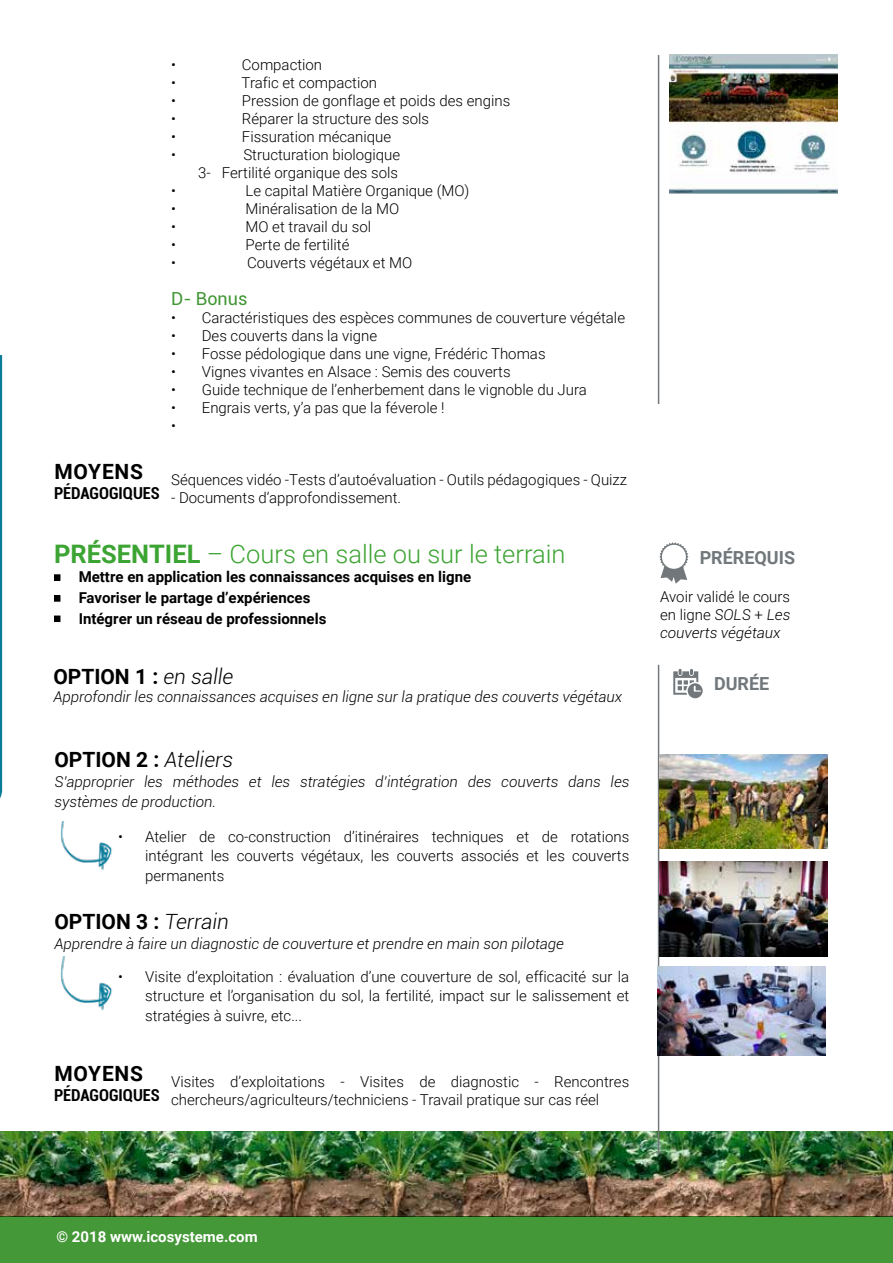
<style>
.page{position:relative;width:893px;height:1263px;background:#fff}
.page>*{position:absolute;margin:0;border:0;box-sizing:border-box;transform-origin:0 0}
.t1{font:300 25.5px "Roboto";color:#3ca432}
.t2{font:700 21px "Roboto";color:#000}
.t3{font:700 18px "Roboto";color:#71777a}
.t4{font:18px "Roboto";color:#409633}
.t5{font:700 condensed 16.5px "Roboto";color:#000}
.t6{font:300 15px/18px "Roboto";color:#000;text-align:justify}
.t7{font:italic 300 15px/19.5px "Roboto";color:#000}
.t8{font:700 15px/21px "Roboto";color:#000}
.t9{font:700 15px "Roboto";color:#fff}
.s1{font-weight:700}
.s2{font-weight:300;font-style:italic}
.s3{font-style:italic}
</style>
<div class="page">
<img style="left:1px;top:1131px;width:892px;height:85px">
<div style="left:0;top:1216px;width:893px;height:47px;background:#409633"></div>
<svg style="left:0;top:355px;width:2px;height:444px"></svg>
<hr style="left:658px;top:55px;width:1px;height:349px;background:#71777a">
<img style="left:670px;top:54px;width:168px;height:139px">
<div style="left:54px;top:574px;width:6px;height:7px;border:1px solid #000"></div>
<div style="left:54px;top:595px;width:6px;height:7px;border:1px solid #000"></div>
<div style="left:54px;top:615px;width:6px;height:7px;border:1px solid #000"></div>
<svg style="left:659px;top:542px;width:29px;height:42px"></svg>
<svg style="left:673px;top:669px;width:30px;height:29px"></svg>
<img style="left:60px;top:821px;width:52px;height:49px">
<hr style="left:658px;top:665px;width:1px;height:489px;background:#71777a">
<img style="left:60px;top:957px;width:52px;height:53px">
<img style="left:659px;top:754px;width:168px;height:94px">
<img style="left:659px;top:862px;width:168px;height:94px">
<img style="left:658px;top:967px;width:168px;height:88px">
<p class="t6" style="left:171px;top:55px;width:6px">•</p>
<p class="t6" style="left:242px;top:55px;width:82px">Compaction</p>
<p class="t6" style="left:171px;top:73px;width:6px">•</p>
<p class="t6" style="left:242px;top:73px;width:137px">Trafic et compaction</p>
<p class="t6" style="left:171px;top:91px;width:6px">•</p>
<p class="t6" style="left:242px;top:91px;width:270px">Pression de gonflage et poids des engins</p>
<p class="t6" style="left:171px;top:109px;width:6px">•</p>
<p class="t6" style="left:242px;top:109px;width:189px">Réparer la structure des sols</p>
<p class="t6" style="left:171px;top:127px;width:6px">•</p>
<p class="t6" style="left:242px;top:127px;width:151px">Fissuration mécanique</p>
<p class="t6" style="left:171px;top:145px;width:6px">•</p>
<p class="t6" style="left:198px;top:145px;width:204px;text-align:right">Structuration biologique<br>3- Fertilité organique des sols</p>
<p class="t6" style="left:171px;top:181px;width:6px">•</p>
<p class="t6" style="left:246px;top:181px;width:225px">Le capital Matière Organique (MO)</p>
<p class="t6" style="left:171px;top:199px;width:6px">•</p>
<p class="t6" style="left:246px;top:199px;width:155px">Minéralisation de la MO</p>
<p class="t6" style="left:171px;top:217px;width:6px">•</p>
<p class="t6" style="left:246px;top:217px;width:127px">MO et travail du sol</p>
<p class="t6" style="left:171px;top:235px;width:6px">•</p>
<p class="t6" style="left:246px;top:235px;width:105px">Perte de fertilité</p>
<p class="t6" style="left:171px;top:253px;width:6px">•</p>
<p class="t6" style="left:247px;top:253px;width:167px">Couverts végétaux et MO</p>
<p class="t4" style="left:171px;top:286px;width:78px">D- Bonus</p>
<p class="t6" style="left:171px;top:308px;width:455px">• Caractéristiques des espèces communes de couverture végétale</p>
<p class="t6" style="left:171px;top:326px;width:208px">• Des couverts dans la vigne</p>
<p class="t6" style="left:171px;top:344px;width:376px">• Fosse pédologique dans une vigne, Frédéric Thomas</p>
<p class="t6" style="left:171px;top:362px;width:341px">• Vignes vivantes en Alsace : Semis des couverts</p>
<p class="t6" style="left:171px;top:380px;width:417px">• Guide technique de l’enherbement dans le vignoble du Jura</p>
<p class="t6" style="left:171px;top:398px;width:275px">• Engrais verts, y’a pas que la féverole ! •</p>
<h2 class="t2" style="left:54px;top:457px;width:90px">MOYENS</h2>
<p class="t5" style="left:54px;top:481px;width:107px">PÉDAGOGIQUES</p>
<p class="t6" style="left:171px;top:470px;width:458px">Séquences vidéo -Tests d’autoévaluation - Outils pédagogiques - Quizz</p>
<p class="t6" style="left:171px;top:488px;width:231px">- Documents d’approfondissement.</p>
<h1 class="t1" style="left:54px;top:536px;width:513px"><span class="s1">PRÉSENTIEL</span> – Cours en salle ou sur le terrain</h1>
<p class="t8" style="left:79px;top:566px;width:394px">Mettre en application les connaissances acquises en ligne<br>Favoriser le partage d’expériences<br>Intégrer un réseau de professionnels</p>
<h2 class="t2" style="left:53px;top:661px;width:182px">OPTION 1 : <span class="s2">en salle</span></h2>
<p class="t7" style="left:53px;top:686px;width:570px">Approfondir les connaissances acquises en ligne sur la pratique des couverts végétaux</p>
<h2 class="t2" style="left:54px;top:745px;width:180px">OPTION 2 : <span class="s2">Ateliers</span></h2>
<p class="t7" style="left:54px;top:772px;width:576px">S’approprier les méthodes et les stratégies d’intégration des couverts dans les systèmes de production.</p>
<p class="t6" style="left:145px;top:826px;width:486px;line-height:19.5px;text-indent:-27px">• Atelier de co-construction d’itinéraires techniques et de rotations intégrant les couverts végétaux, les couverts associés et les couverts permanents</p>
<h2 class="t2" style="left:54px;top:906px;width:176px">OPTION 3 : <span class="s2">Terrain</span></h2>
<p class="t7" style="left:54px;top:933px;width:511px">Apprendre à faire un diagnostic de couverture et prendre en main son pilotage</p>
<p class="t6" style="left:145px;top:966px;width:486px;line-height:19.5px;text-indent:-27px">• Visite d’exploitation : évaluation d’une couverture de sol, efficacité sur la structure et l’organisation du sol, la fertilité, impact sur le salissement et stratégies à suivre, etc...</p>
<h2 class="t2" style="left:54px;top:1059px;width:90px">MOYENS</h2>
<p class="t5" style="left:54px;top:1083px;width:107px">PÉDAGOGIQUES</p>
<p class="t6" style="left:171px;top:1072px;width:460px">Visites d’exploitations - Visites de diagnostic - Rencontres chercheurs/agriculteurs/techniciens - Travail pratique sur cas réel</p>
<p class="t3" style="left:700px;top:545px;width:97px">PRÉREQUIS</p>
<p class="t6" style="left:660px;top:587px;width:132px">Avoir validé le cours en ligne <span class="s3">SOLS</span> + <span class="s3">Les couverts végétaux</span></p>
<p class="t3" style="left:714px;top:671px;width:57px">DURÉE</p>
<p class="t9" style="left:56px;top:1226px;width:203px">© 2018 www.icosysteme.com</p>
</div>
